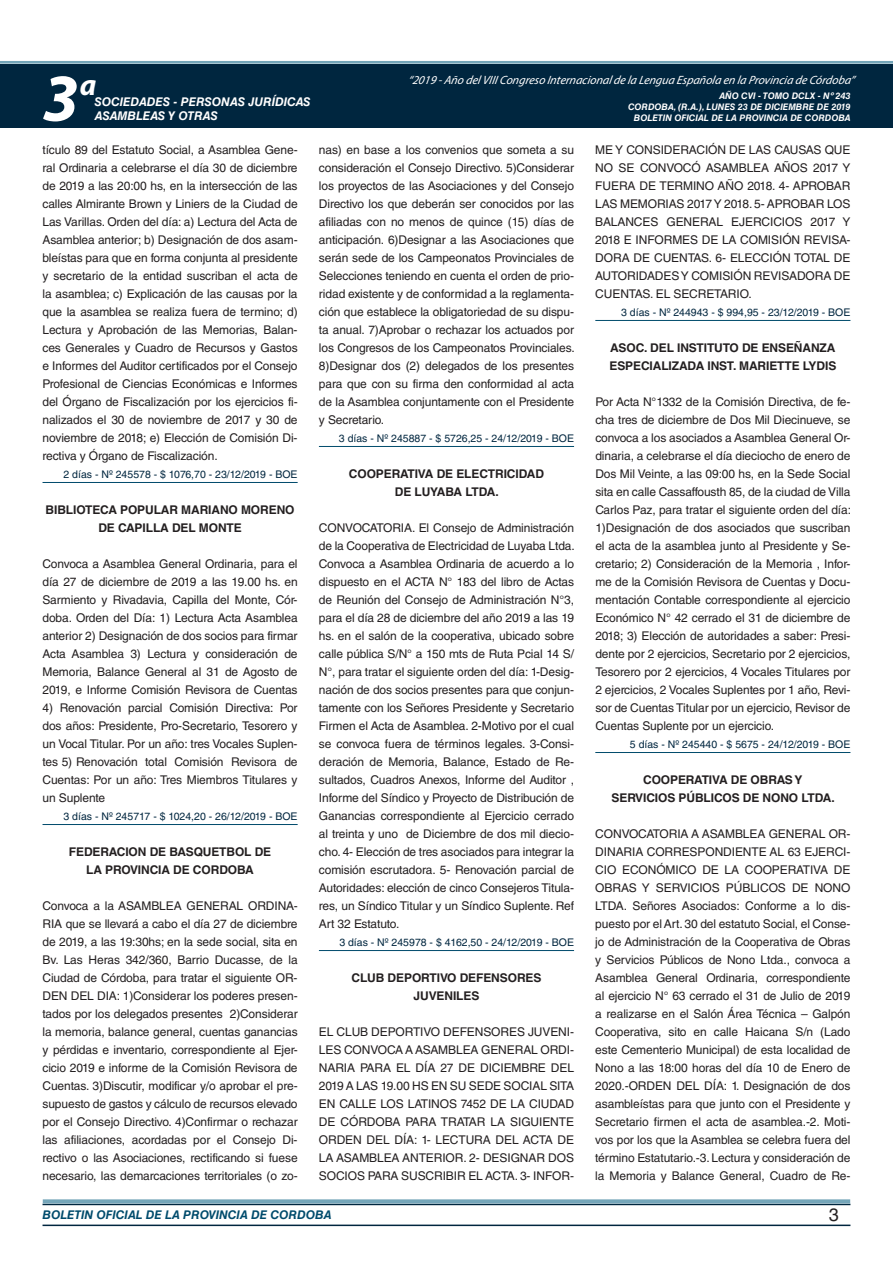
<style>
.page{position:relative;width:893px;height:1263px;background:#fff}
.page>*{position:absolute;margin:0;border:0;box-sizing:border-box;transform-origin:0 0}
.t1{font:italic 700 67.5px "Myriad Pro";color:#fff}
.t2{font:italic 700 30px "Myriad Pro";color:#fff}
.t3{font:18px "Helvetica LT Std";color:#231f20}
.t4{font:12px/18px "Helvetica LT Std";letter-spacing:-.01em;color:#231f20;text-align:justify}
.t5{font:700 12px/18px "Helvetica LT Std";letter-spacing:-.01em;color:#231f20}
.t6{font:italic 12px "Myriad Pro";color:#fff}
.t7{font:italic 700 12px "Helvetica LT Std";color:#fff}
.t8{font:italic 700 12px "Helvetica LT Std";color:#004b6c}
.t9{font:10.5px "Helvetica LT Std";color:#00263f}
.t10{font:italic 700 9px/10.8px "Helvetica LT Std";color:#fff;text-align:right}
</style>
<div class="page">
<div style="left:0;top:61px;width:893px;height:6px;background:#fff;opacity:.75"></div>
<div style="left:0;top:64px;width:893px;height:64px;background:#00263f"></div>
<hr style="left:43px;top:1224px;width:807px;height:2px;background:#00263f">
<div style="left:42px;top:1198px;width:809px;height:8px;background:#fff;opacity:.75"></div>
<hr style="left:43px;top:482px;width:255px;height:1px;background:#004b6c">
<hr style="left:43px;top:824px;width:255px;height:1px;background:#004b6c">
<hr style="left:319px;top:446px;width:255px;height:1px;background:#004b6c">
<hr style="left:319px;top:950px;width:255px;height:1px;background:#004b6c">
<hr style="left:595px;top:320px;width:255px;height:1px;background:#004b6c">
<hr style="left:595px;top:752px;width:255px;height:1px;background:#004b6c">
<h2 class="t2" style="left:80px;top:66px;width:18px">a</h2>
<p class="t6" style="left:408px;top:72px;width:448px">“2019 -Año delVIIICongreso Internacionalde la Lengua Esp añola en la Provincia de Córdoba”</p>
<h1 class="t1" style="left:43px;top:54px;width:38px">3</h1>
<p class="t10" style="left:628px;top:91px;width:224px">AÑO CVI - TOMO DCLX - Nº 243<br>CORDOBA, (R.A.), LUNES 23 DE DICIEMBRE DE 2019<br>BOLETIN OFICIAL DE LA PROVINCIA DE CORDOBA</p>
<p class="t7" style="left:95px;top:94px;width:217px">SOCIEDADES - PERSONAS JURÍDICAS</p>
<p class="t7" style="left:95px;top:109px;width:125px">ASAMBLEAS Y OTRAS</p>
<p class="t4" style="left:43px;top:141px;width:257px">tículo 89 del Estatuto Social, a Asamblea Gene&shy;ral Ordinaria a celebrarse el día 30 de diciembre de 2019 a las 20:00 hs, en la intersección de las calles Almirante Brown y Liniers de la Ciudad de Las Varillas. Orden del día: a) Lectura del Acta de Asamblea anterior; b) Designación de dos asam&shy;bleístas para que en forma conjunta al presidente y secretario de la entidad suscriban el acta de la asamblea; c) Explicación de las causas por la que la asamblea se realiza fuera de termino; d)<br>Lectura y Aprobación de las Memorias, Balan&shy;ces Generales y Cuadro de Recursos y Gastos e Informes del Auditor certificados por el Consejo Profesional de Ciencias Económicas e Informes del Órgano de Fiscalización por los ejercicios fi&shy;nalizados el 30 de noviembre de 2017 y 30 de noviembre de 2018; e) Elección de Comisión Di&shy;rectiva y Órgano de Fiscalización.</p>
<p class="t9" style="left:64px;top:468px;width:236px">2 días - Nº 245578 - $ 1076,70 - 23/12/2019 - BOE</p>
<p class="t5" style="left:98px;top:500px;width:198px;text-indent:-53px">BIBLIOTECA POPULAR MARIANO MORENO<br>DE CAPILLA</p>
<p class="t5" style="left:172px;top:518px;width:9px">DEL</p>
<p class="t5" style="left:199px;top:518px;width:19px">MONTE</p>
<p class="t4" style="left:43px;top:555px;width:257px">Convoca a Asamblea General Ordinaria, para el día 27 de diciembre de 2019 a las 19.00 hs. en Sarmiento y Rivadavia, Capilla del Monte, Cór&shy;doba. Orden del Día: 1) Lectura Acta Asamblea anterior 2) Designación de dos socios para firmar Acta Asamblea 3) Lectura y consideración de Memoria, Balance General al 31 de Agosto de 2019, e Informe Comisión Revisora de Cuentas</p>
<p class="t4" style="left:43px;top:699px;width:257px">4) Renovación parcial Comisión Directiva: Por dos años: Presidente, Pro-Secretario, Tesorero y un Vocal Titular. Por un año: tres Vocales Suplen&shy;tes 5) Renovación total Comisión Revisora de Cuentas: Por un año: Tres Miembros Titulares y un Suplente</p>
<p class="t9" style="left:64px;top:810px;width:236px">3 días - Nº 245717 - $ 1024,20 - 26/12/2019 - BOE</p>
<p class="t5" style="left:69px;top:842px;width:204px;text-align:center">FEDERACION DE BASQUETBOL DE<br>LA PROVINCIA DE CORDOBA</p>
<p class="t4" style="left:43px;top:897px;width:257px">Convoca a la ASAMBLEA GENERAL ORDINA-RIA que se llevará a cabo el día 27 de diciembre de 2019, a las 19:30hs; en la sede social, sita en Bv. Las Heras 342/360, Barrio Ducasse, de la Ciudad de Córdoba, para tratar el siguiente OR-DEN DEL DIA: 1)Considerar los poderes presen&shy;tados por los delegados presentes 2)Considerar la memoria, balance general, cuentas ganancias y pérdidas e inventario, correspondiente al Ejer&shy;cicio 2019 e informe de la Comisión Revisora de Cuentas. 3)Discutir, modificar y/o aprobar el pre&shy;supuesto de gastos y cálculo de recursos elevado por el Consejo Directivo. 4)Confirmar o rechazar las afiliaciones, acordadas por el Consejo Di&shy;rectivo o las Asociaciones, rectificando si fuese necesario, las demarcaciones territoriales (o zo-</p>
<p class="t4" style="left:319px;top:141px;width:257px">nas) en base a los convenios que someta a su consideración el Consejo Directivo. 5)Considerar los proyectos de las Asociaciones y del Consejo Directivo los que deberán ser conocidos por las afiliadas con no menos de quince (15) días de anticipación. 6)Designar a las Asociaciones que serán sede de los Campeonatos Provinciales de Selecciones teniendo en cuenta el orden de prio&shy;ridad existente y de conformidad a la reglamenta&shy;ción que establece la obligatoriedad de su dispu&shy;ta anual. 7)Aprobar o rechazar los actuados por los Congresos de los Campeonatos Provinciales.<br>8)Designar dos (2) delegados de los presentes para que con su firma den conformidad al acta de la Asamblea conjuntamente con el Presidente y Secretario.</p>
<p class="t9" style="left:339px;top:432px;width:237px">3 días - Nº 245887 - $ 5726,25 - 24/12/2019 - BOE</p>
<p class="t5" style="left:349px;top:464px;width:18px">COOPERATIVA</p>
<p class="t5" style="left:395px;top:464px;width:78px;text-indent:42px">DE ELECTRICIDAD<br>DE LUYABA</p>
<p class="t5" style="left:465px;top:482px;width:15px">LTDA</p>
<p class="t5" style="left:495px;top:482px;width:5px">.</p>
<p class="t4" style="left:319px;top:519px;width:257px">CONVOCATORIA. El Consejo de Administración de la Cooperativa de Electricidad de Luyaba Ltda.<br>Convoca a Asamblea Ordinaria de acuerdo a lo dispuesto en el ACTA N° 183 del libro de Actas de Reunión del Consejo de Administración N°3, para el día 28 de diciembre del año 2019 a las 19 hs. en el salón de la cooperativa, ubicado sobre calle pública S/N° a 150 mts de Ruta Pcial 14 S/ N°, para tratar el siguiente orden del día: 1-Desig&shy;nación de dos socios presentes para que conjun&shy;tamente con los Señores Presidente y Secretario Firmen el Acta de Asamblea. 2-Motivo por el cual se convoca fuera de términos legales. 3-Consi&shy;deración de Memoria, Balance, Estado de Re&shy;sultados, Cuadros Anexos, Informe del Auditor , Informe del Síndico y Proyecto de Distribución de Ganancias correspondiente al Ejercicio cerrado al treinta y uno de Diciembre de dos mil diecio&shy;cho. 4- Elección de tres asociados para integrar la comisión escrutadora. 5- Renovación parcial de Autoridades: elección de cinco Consejeros Titula&shy;res, un Síndico Titular y un Síndico Suplente. Ref Art 32 Estatuto.</p>
<p class="t9" style="left:339px;top:936px;width:236px">3 días - Nº 245978 - $ 4162,50 - 24/12/2019 - BOE</p>
<p class="t5" style="left:351px;top:968px;width:191px;text-align:center">CLUB DEPORTIVO DEFENSORES<br>JUVENILES</p>
<p class="t4" style="left:319px;top:1023px;width:257px">EL CLUB DEPORTIVO DEFENSORES JUVENI-LES CONVOCA A ASAMBLEA GENERAL ORDI-NARIA PARA EL DÍA 27 DE DICIEMBRE DEL 2019 A LAS 19.00 HS EN SU SEDE SOCIAL SITA EN CALLE LOS LATINOS 7452 DE LA CIUDAD DE CÓRDOBA PARA TRATAR LA SIGUIENTE ORDEN DEL DÍA: 1- LECTURA DEL ACTA DE LA ASAMBLEA ANTERIOR. 2- DESIGNAR DOS SOCIOS PARA SUSCRIBIR EL ACTA. 3- INFOR-</p>
<p class="t4" style="left:595px;top:141px;width:257px">ME Y CONSIDERACIÓN DE LAS CAUSAS QUE NO SE CONVOCÓ ASAMBLEA AÑOS 2017 Y FUERA DE TERMINO AÑO 2018. 4- APROBAR LAS MEMORIAS 2017 Y 2018. 5- APROBAR LOS BALANCES GENERAL EJERCICIOS 2017 Y 2018 E INFORMES DE LA COMISIÓN REVISA-DORA DE CUENTAS. 6- ELECCIÓN TOTAL DE AUTORIDADES Y COMISIÓN REVISADORA DE CUENTAS. EL SECRETARIO.</p>
<p class="t9" style="left:621px;top:306px;width:231px">3 días - Nº 244943 - $ 994,95 - 23/12/2019 - BOE</p>
<p class="t5" style="left:609px;top:338px;width:228px">ASOC. DEL INSTITUTO DE ENSEÑANZA<br>ESPECIALIZADA INST. MARIETTE LYDIS</p>
<p class="t4" style="left:595px;top:393px;width:257px">Por Acta N°1332 de la Comisión Directiva, de fe&shy;cha tres de diciembre de Dos Mil Diecinueve, se convoca a los asociados a Asamblea General Or&shy;dinaria, a celebrarse el día dieciocho de enero de Dos Mil Veinte, a las 09:00 hs, en la Sede Social sita en calle Cassaffousth 85, de la ciudad de Villa Carlos Paz, para tratar el siguiente orden del día:<br>1)Designación de dos asociados que suscriban el acta de la asamblea junto al Presidente y Se&shy;cretario; 2) Consideración de la Memoria , Infor&shy;me de la Comisión Revisora de Cuentas y Docu&shy;mentación Contable correspondiente al ejercicio Económico N° 42 cerrado el 31 de diciembre de 2018; 3) Elección de autoridades a saber: Presi&shy;dente por 2 ejercicios, Secretario por 2 ejercicios, Tesorero por 2 ejercicios, 4 Vocales Titulares por 2 ejercicios, 2 Vocales Suplentes por 1 año, Revi&shy;sor de Cuentas Titular por un ejercicio, Revisor de Cuentas Suplente por un ejercicio.</p>
<p class="t9" style="left:630px;top:738px;width:222px">5 días - Nº 245440 - $ 5675 - 24/12/2019 - BOE</p>
<p class="t5" style="left:611px;top:770px;width:225px;text-align:center">COOPERATIVA DE OBRAS Y<br>SERVICIOS PÚBLICOS DE NONO LTDA.</p>
<p class="t4" style="left:595px;top:825px;width:257px">CONVOCATORIA A ASAMBLEA GENERAL OR-DINARIA CORRESPONDIENTE AL 63 EJERCI-CIO ECONÓMICO DE LA COOPERATIVA DE OBRAS Y SERVICIOS PÚBLICOS DE NONO LTDA. Señores Asociados: Conforme a lo dis&shy;puesto por el Art. 30 del estatuto Social, el Conse&shy;jo de Administración de la Cooperativa de Obras y Servicios Públicos de Nono Ltda., convoca a Asamblea General Ordinaria, correspondiente al ejercicio N° 63 cerrado el 31 de Julio de 2019 a realizarse en el Salón Área Técnica – Galpón Cooperativa, sito en calle Haicana S/n (Lado este Cementerio Municipal) de esta localidad de Nono a las 18:00 horas del día 10 de Enero de 2020.-ORDEN DEL DÍA: 1. Designación de dos asambleístas para que junto con el Presidente y Secretario firmen el acta de asamblea.-2. Moti&shy;vos por los que la Asamblea se celebra fuera del término Estatutario.-3. Lectura y consideración de la Memoria y Balance General, Cuadro de Re-</p>
<p class="t8" style="left:43px;top:1208px;width:290px">BOLETIN OFICIAL DE LA PROVINCIA DE CORDOBA</p>
<h3 class="t3" style="left:829px;top:1204px;width:12px">3</h3>
</div>
